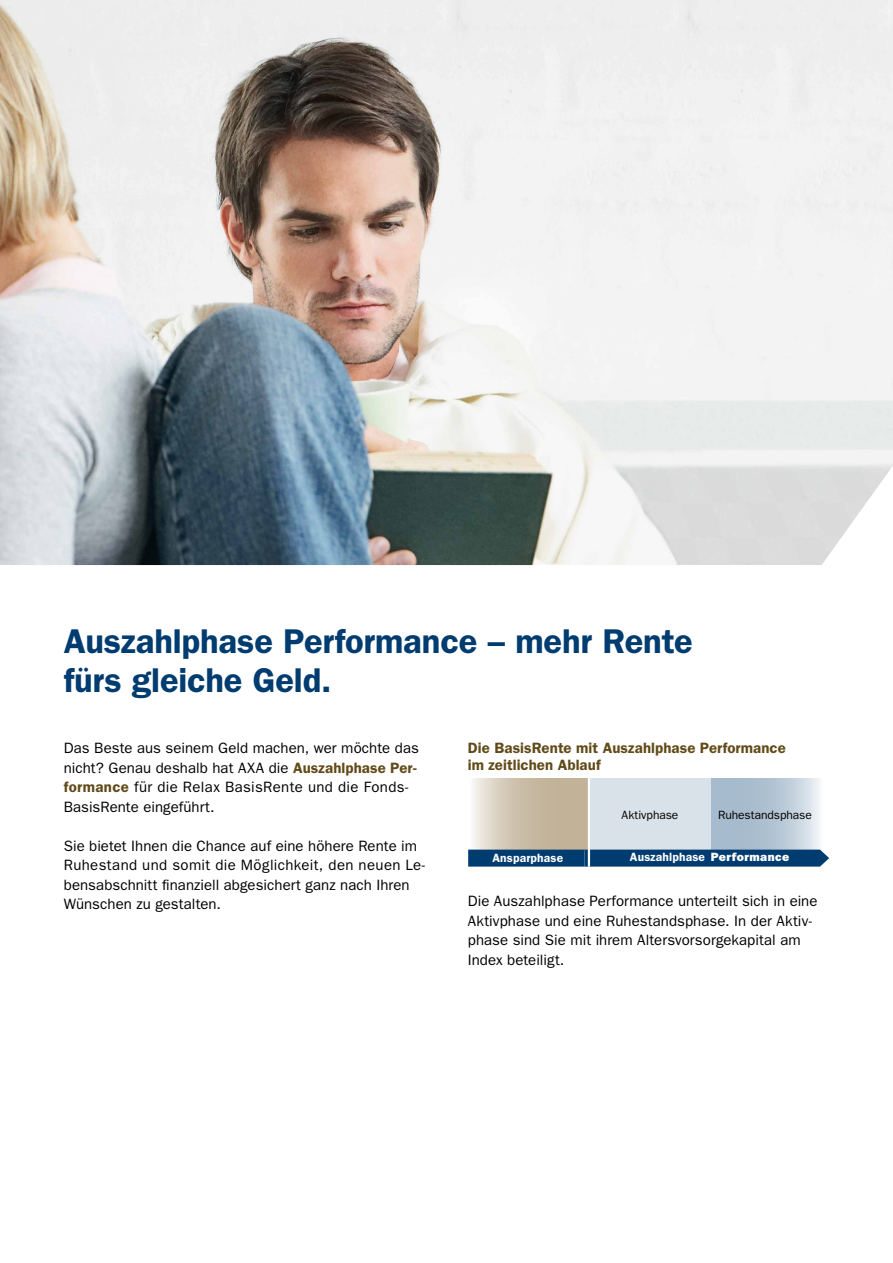
<style>
.page{position:relative;width:893px;height:1263px;background:#fff}
.page>*{position:absolute;margin:0;border:0;box-sizing:border-box;transform-origin:0 0}
.t1{font:600 34.5px/39.8px "Franklin Gothic";letter-spacing:-.005em;color:#003c70}
.t2{font:15px/19.5px "Franklin Gothic";letter-spacing:.005em;color:#000}
.t3{font:600 15px/16.5px "Franklin Gothic";letter-spacing:.005em;color:#614a18}
.t4{font:600 12px "Franklin Gothic";letter-spacing:.015em;color:#fff}
.t5{font:12px "Franklin Gothic";letter-spacing:-.005em;color:#000}
.s1{font-weight:600;color:#614a18}
.s2{font-weight:800}
</style>
<div class="page">
<svg style="left:710px;top:779px;width:111px;height:71px;background:#b7c8d6"></svg>
<div style="left:589px;top:779px;width:121px;height:72px;background:#d9e2e9"></div>
<svg style="left:468px;top:779px;width:120px;height:71px;background:#cec4b0"></svg>
<svg style="left:468px;top:850px;width:361px;height:17px;background:#094275"></svg>
<hr style="left:588px;top:776px;width:2px;height:91px;background:#fff">
<img style="left:0;top:0;width:893px;height:565px">
<p class="t1" style="left:64px;top:621px;width:631px">Auszahlphase Performance – mehr Rente fürs gleiche Geld.</p>
<p class="t2" style="left:64px;top:738px;width:357px">Das Beste aus seinem Geld machen, wer möchte das nicht? Genau deshalb hat AXA die <span class="s1">Auszahlphase Per&shy;formance</span> für die Relax BasisRente und die Fonds-BasisRente eingeführt.</p>
<p class="t2" style="left:64px;top:836px;width:363px">Sie bietet Ihnen die Chance auf eine höhere Rente im Ruhestand und somit die Möglichkeit, den neuen Le&shy;bensabschnitt finanziell abgesichert ganz nach Ihren Wünschen zu gestalten.</p>
<p class="t3" style="left:468px;top:740px;width:320px">Die BasisRente mit Auszahlphase Performance im zeitlichen Ablauf</p>
<p class="t5" style="left:622px;top:808px;width:58px">Aktivphase</p>
<p class="t5" style="left:718px;top:808px;width:95px">Ruhestandsphase</p>
<p class="t4" style="left:492px;top:850px;width:72px">Ansparphase</p>
<p class="t4" style="left:630px;top:850px;width:161px">Auszahlphase <span class="s2">Performance</span></p>
<p class="t2" style="left:468px;top:891px;width:351px">Die Auszahlphase Performance unterteilt sich in eine Aktivphase und eine Ruhestandsphase. In der Aktiv&shy;phase sind Sie mit ihrem Altersvorsorgekapital am Index beteiligt.</p>
</div>
